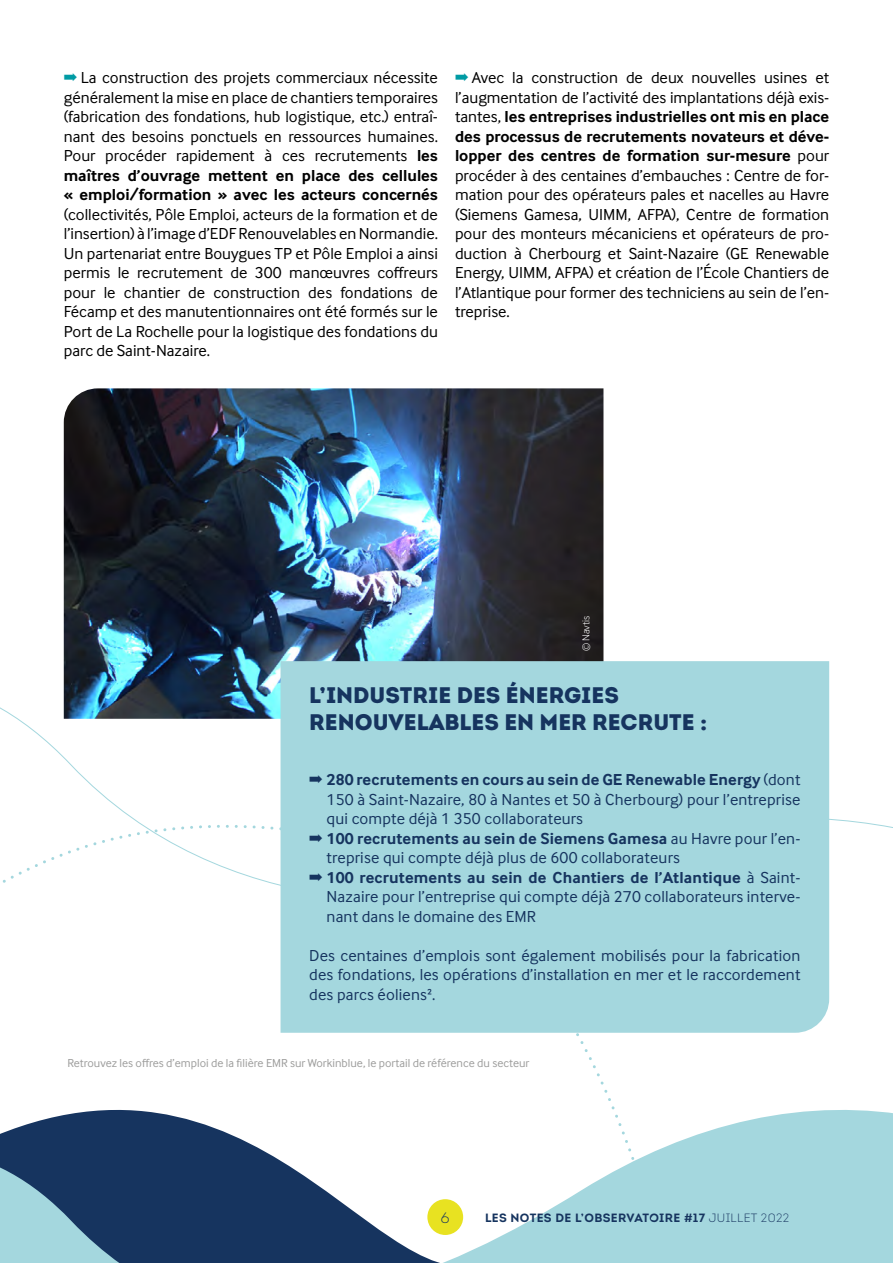
<style>
.page{position:relative;width:893px;height:1263px;background:#fff}
.page>*{position:absolute;margin:0;border:0;box-sizing:border-box;transform-origin:0 0}
.t1{font:900 22.5px/27px "Intro";color:#16345f}
.t2{font:16.5px/19.5px "Inter Face";color:#000;text-align:justify}
.t3{font:16.5px/19.5px "Inter Face";letter-spacing:.01em;color:#16345f;text-align:justify}
.t4{font:700 16.5px "Inter Face";letter-spacing:.01em;color:#16345f}
.t5{font:300 15px "Intro";color:#16345f}
.t6{font:12px "Inter Face";color:#9d9d9c}
.t7{font:700 12px "Intro";letter-spacing:.03em;color:#16345f}
.t8{font:300 10.5px "Inter Face";color:#fff}
.s1{color:#009ba4}
.s2{font-weight:700}
.s3{font-weight:400}
.s4{font-weight:300}
</style>
<div class="page">
<svg style="left:0;top:650px;width:893px;height:613px"></svg>
<svg style="left:317px;top:1033px;width:342px;height:198px"></svg>
<svg style="left:655px;top:1234px;width:34px;height:29px"></svg>
<svg style="left:0;top:803px;width:281px;height:132px"></svg>
<img style="left:64px;top:388px;width:539px;height:331px">
<div style="left:281px;top:661px;width:548px;height:372px;background:#a4d7de"></div>
<p class="t2" style="left:64px;top:68px;width:376px"><span class="s1">➡</span> La construction des projets commerciaux nécessite généralement la mise en place de chantiers temporaires (fabrication des fondations, hub logistique, etc.) entraî&shy;nant des besoins ponctuels en ressources humaines.<br>Pour procéder rapidement à ces recrutements <span class="s2">les maîtres d’ouvrage mettent en place des cellules « emploi/formation » avec les acteurs concernés</span></p>
<p class="t2" style="left:64px;top:204px;width:376px">(collectivités, Pôle Emploi, acteurs de la formation et de l’insertion) à l’image d’EDF Renouvelables en Normandie.<br>Un partenariat entre Bouygues TP et Pôle Emploi a ainsi permis le recrutement de 300 manœuvres coffreurs pour le chantier de construction des fondations de Fécamp et des manutentionnaires ont été formés sur le Port de La Rochelle pour la logistique des fondations du parc de Saint-Nazaire.</p>
<p class="t2" style="left:455px;top:68px;width:376px"><span class="s1">➡</span> Avec la construction de deux nouvelles usines et l’augmentation de l’activité des implantations déjà exis&shy;tantes, <span class="s2">les entreprises industrielles ont mis en place des processus de recrutements novateurs et déve&shy;lopper des centres de formation sur-mesure</span> pour procéder à des centaines d’embauches : Centre de for&shy;mation pour des opérateurs pales et nacelles au Havre (Siemens Gamesa, UIMM, AFPA), Centre de formation pour des monteurs mécaniciens et opérateurs de pro&shy;duction à Cherbourg et Saint-Nazaire (GE Renewable Energy, UIMM, AFPA) et création de l’École Chantiers de l’Atlantique pour former des techniciens au sein de l’en&shy;treprise.</p>
<p class="t8" style="left:580px;top:651px;width:37px;rotate:-90deg">© Navtis</p>
<h1 class="t1" style="left:309px;top:681px;width:399px">L’INDUSTRIE DES ÉNERGIES<br>RENOUVELABLES EN MER RECRUTE :</h1>
<p class="t4" style="left:309px;top:770px;width:493px">➡ 280 recrutements en cours au sein de GE Renewable Energy <span class="s3">(dont</span></p>
<p class="t3" style="left:327px;top:789px;width:475px">150 à Saint-Nazaire, 80 à Nantes et 50 à Cherbourg) pour l’entreprise</p>
<p class="t3" style="left:327px;top:809px;width:258px">qui compte déjà 1 350 collaborateurs</p>
<p class="t4" style="left:309px;top:829px;width:493px">➡ 100 recrutements au sein de Siemens Gamesa <span class="s3">au Havre pour l’en-</span></p>
<p class="t3" style="left:327px;top:848px;width:355px">treprise qui compte déjà plus de 600 collaborateurs</p>
<p class="t4" style="left:309px;top:868px;width:493px">➡ 100 recrutements au sein de Chantiers de l’Atlantique <span class="s3">à Saint-</span></p>
<p class="t3" style="left:327px;top:887px;width:475px">Nazaire pour l’entreprise qui compte déjà 270 collaborateurs interve-</p>
<p class="t3" style="left:327px;top:906px;width:211px">nant dans le domaine des EMR</p>
<p class="t3" style="left:309px;top:945px;width:493px">Des centaines d’emplois sont également mobilisés pour la fabrication des fondations, les opérations d’installation en mer et le raccordement des parcs éoliens2.</p>
<p class="t6" style="left:67px;top:1056px;width:464px">Retrouvez les offres d’emploi de la filière EMR sur Workinblue, le portail de référence du secteur</p>
<p class="t5" style="left:441px;top:1208px;width:10px">6</p>
<p class="t7" style="left:485px;top:1210px;width:306px">LES NOTES DE L’OBSERVATOIRE #17 <span class="s4">JUILLET 2022</span></p>
</div>
